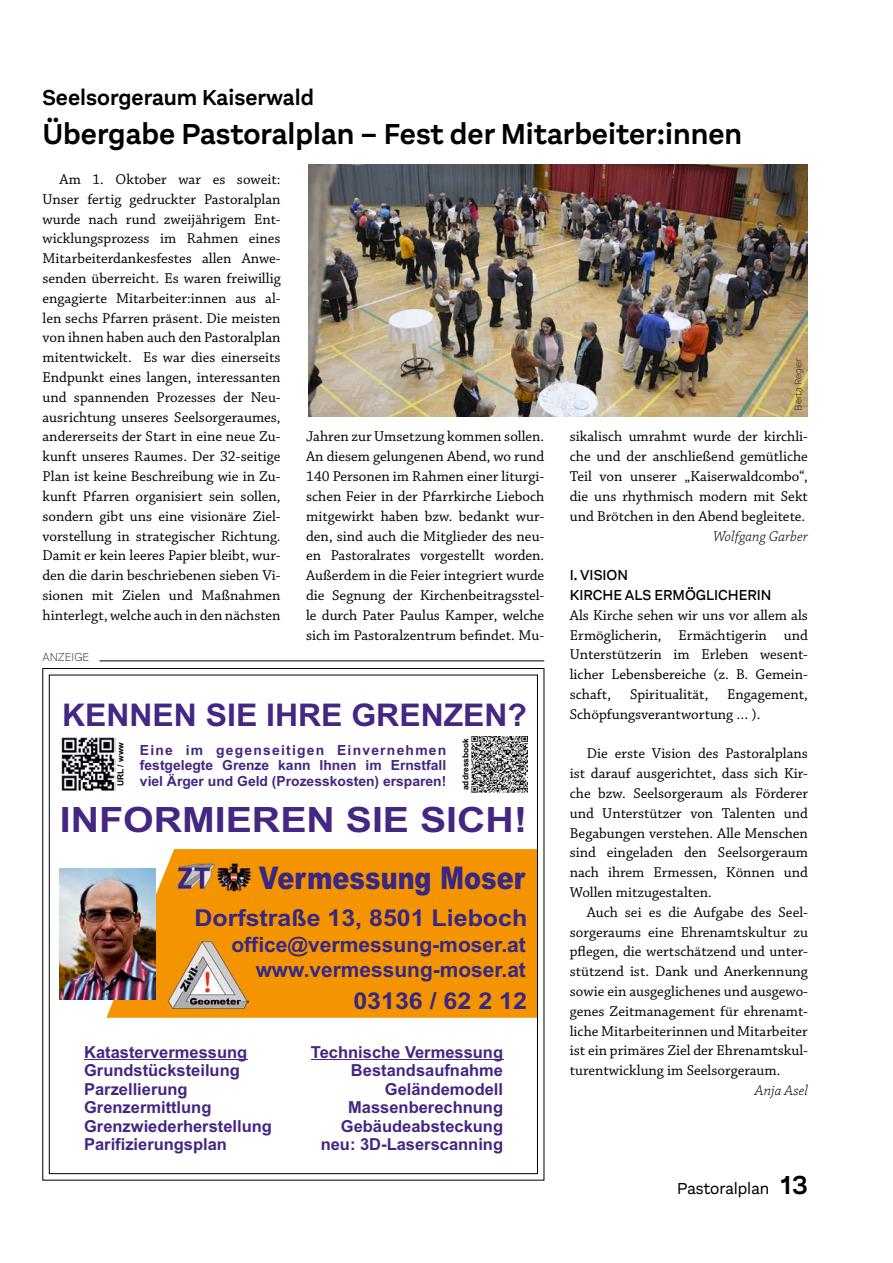
<style>
.page{position:relative;width:893px;height:1263px;background:#fff}
.page>*{position:absolute;margin:0;border:0;box-sizing:border-box;transform-origin:0 0}
.t1{font:700 34.95px "Arial";color:#442683;scale:1.13 1}
.t2{font:700 31.2px "Arial";color:#442683}
.t3{font:900 31.2px "Arial";color:#382783;scale:.82 1}
.t4{font:600 30px "Aestetico";color:#000}
.t5{font:700 23.25px "Arial";color:#382783;scale:1.07 1}
.t6{font:600 22.5px "Aestetico";color:#000}
.t7{font:700 21px "Arial";color:#382783}
.t8{font:700 16.5px/18.5px "Arial";color:#442683;text-align:right}
.t9{font:16.5px "Aestetico";color:#000}
.t10{font:15px/19.8px "Chaparral Pro";color:#000;text-align:justify}
.t11{font:500 15px/19.8px "Aestetico";color:#000}
.t12{font:italic 300 15px "Chaparral Pro";letter-spacing:.005em;color:#000}
.t13{font:700 13.95px/15.6px "Arial";color:#442683;text-align:justify}
.t14{font:200 12px "Aestetico";color:#000}
.t15{font:200 9.75px "Aestetico";color:#000}
.t16{font:700 8.55px "Arial";color:#000}
.t17{font:700 8.4px "Arial";color:#000}
.s1{font-weight:600;font-size:27px}
</style>
<div class="page">
<hr style="left:99px;top:660px;width:445px;height:1px;background:#000">
<div style="left:107px;top:850px;width:428px;height:167px;background:#f49400"></div>
<img style="left:60px;top:869px;width:95px;height:130px">
<img style="left:171px;top:861px;width:83px;height:33px">
<img style="left:167px;top:942px;width:82px;height:69px">
<img style="left:61px;top:737px;width:55px;height:54px">
<img style="left:471px;top:736px;width:56px;height:56px">
<hr style="left:311px;top:1059px;width:192px;height:1px;background:#442683">
<hr style="left:84px;top:1059px;width:163px;height:1px;background:#442683">
<img style="left:308px;top:164px;width:500px;height:253px">
<h3 class="t6" style="left:43px;top:84px;width:273px">Seelsorgeraum Kaiserwald</h3>
<h3 class="t4" style="left:43px;top:117px;width:701px">Übergabe Pastoralplan – Fest der Mitarbeiter:innen</h3>
<p class="t10" style="left:43px;top:170px;width:240px;text-indent:17px">Am 1. Oktober war es soweit:<br>Unser fertig gedruckter Pastoralplan wurde nach rund zweijährigem Ent&shy;wicklungsprozess im Rahmen eines Mitarbeiterdankesfestes allen Anwe&shy;senden überreicht. Es waren freiwillig engagierte Mitarbeiter:innen aus al&shy;len sechs Pfarren präsent. Die meisten von ihnen haben auch den Pastoralplan mitentwickelt. Es war dies einerseits Endpunkt eines langen, interessanten und spannenden Prozesses der Neu&shy;ausrichtung unseres Seelsorgeraumes, andererseits der Start in eine neue Zu&shy;kunft unseres Raumes. Der 32-seitige Plan ist keine Beschreibung wie in Zu&shy;kunft Pfarren organisiert sein sollen, sondern gibt uns eine visionäre Ziel&shy;vorstellung in strategischer Richtung.<br>Damit er kein leeres Papier bleibt, wur&shy;den die darin beschriebenen sieben Vi&shy;sionen mit Zielen und Maßnahmen hinterlegt, welche auch in den nächsten</p>
<p class="t15" style="left:793px;top:411px;width:54px;rotate:-90deg">Berta Regier</p>
<p class="t10" style="left:306px;top:427px;width:240px">Jahren zur Umsetzung kommen sollen.<br>An diesem gelungenen Abend, wo rund 140 Personen im Rahmen einer liturgi&shy;schen Feier in der Pfarrkirche Lieboch mitgewirkt haben bzw. bedankt wur&shy;den, sind auch die Mitglieder des neu&shy;en Pastoralrates vorgestellt worden.<br>Außerdem in die Feier integriert wurde die Segnung der Kirchenbeitragsstel&shy;le durch Pater Paulus Kamper, welche sich im Pastoralzentrum befindet. Mu-</p>
<p class="t10" style="left:570px;top:427px;width:240px">sikalisch umrahmt wurde der kirchli&shy;che und der anschließend gemütliche Teil von unserer „Kaiserwaldcombo“, die uns rhythmisch modern mit Sekt und Brötchen in den Abend begleitete.</p>
<p class="t12" style="left:713px;top:528px;width:96px">Wolfgang Garber</p>
<p class="t11" style="left:570px;top:565px;width:203px">I. VISION<br>KIRCHE ALS ERMÖGLICHERIN</p>
<p class="t10" style="left:570px;top:606px;width:240px">Als Kirche sehen wir uns vor allem als Ermöglicherin, Ermächtigerin und Unterstützerin im Erleben wesent&shy;licher Lebensbereiche (z. B. Gemein&shy;schaft,</p>
<p class="t14" style="left:43px;top:650px;width:48px">ANZEIGE</p>
<p class="t10" style="left:630px;top:685px;width:80px">Spiritualität,</p>
<p class="t10" style="left:570px;top:685px;width:240px;text-indent:157px">Engagement,<br>Schöpfungsverantwortung … ).</p>
<p class="t10" style="left:570px;top:744px;width:240px;text-indent:17px">Die erste Vision des Pastoralplans ist darauf ausgerichtet, dass sich Kir&shy;che bzw. Seelsorgeraum als Förderer und Unterstützer von Talenten und Begabungen verstehen. Alle Menschen sind eingeladen den Seelsorgeraum nach ihrem Ermessen, Können und Wollen mitzugestalten.</p>
<p class="t10" style="left:570px;top:903px;width:240px;text-indent:17px">Auch sei es die Aufgabe des Seel&shy;sorgeraums eine Ehrenamtskultur zu pflegen, die wertschätzend und unter&shy;stützend ist. Dank und Anerkennung sowie ein ausgeglichenes und ausgewo&shy;genes Zeitmanagement für ehrenamt&shy;liche Mitarbeiterinnen und Mitarbeiter ist ein primäres Ziel der Ehrenamtskul&shy;turentwicklung im Seelsorgeraum.</p>
<p class="t12" style="left:755px;top:1082px;width:55px">Anja Asel</p>
<h2 class="t2" style="left:62px;top:698px;width:466px">KENNEN SIE IHRE GRENZEN?</h2>
<p class="t16" style="left:116px;top:786px;width:46px;rotate:-90deg">URL / www</p>
<p class="t17" style="left:461px;top:790px;width:53px;rotate:-90deg">addressbook</p>
<p class="t13" style="left:140px;top:742px;width:308px">Eine im gegenseitigen Einvernehmen festgelegte Grenze kann Ihnen im Ernstfall viel Ärger und Geld (Prozesskosten) ersparen!</p>
<h1 class="t1" style="left:60px;top:801px;width:415px">INFORMIEREN SIE SICH!</h1>
<h2 class="t3" style="left:259px;top:866px;width:326px">Vermessung Moser</h2>
<h3 class="t5" style="left:194px;top:905px;width:313px">Dorfstraße 13, 8501 Lieboch</h3>
<h3 class="t7" style="left:231px;top:934px;width:296px">office@vermessung-moser.at</h3>
<h3 class="t7" style="left:256px;top:959px;width:272px">www.vermessung-moser.at</h3>
<h3 class="t5" style="left:353px;top:988px;width:164px">03136 / 62 2 12</h3>
<p class="t8" style="left:84px;top:1043px;width:189px;text-align:left">Katastervermessung<br>Grundstücksteilung<br>Parzellierung<br>Grenzermittlung<br>Grenzwiederherstellung<br>Parifizierungsplan</p>
<p class="t8" style="left:311px;top:1043px;width:194px">Technische Vermessung<br>Bestandsaufnahme<br>Geländemodell<br>Massenberechnung<br>Gebäudeabsteckung neu: 3D-Laserscanning</p>
<p class="t9" style="left:677px;top:1179px;width:132px">Pastoralplan <span class="s1">13</span></p>
</div>
